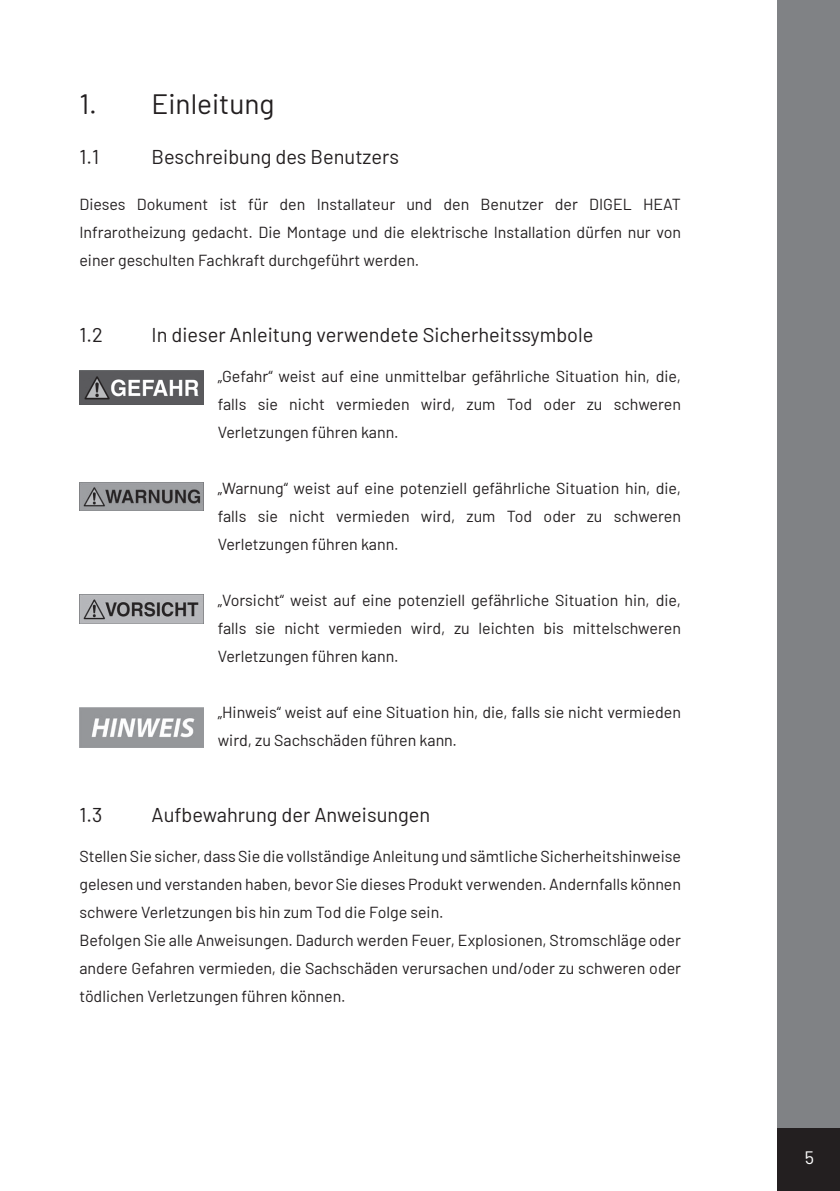
<style>
.page{position:relative;width:840px;height:1191px;background:#fff}
.page>*{position:absolute;margin:0;border:0;box-sizing:border-box;transform-origin:0 0}
.t1{font:28px "Barlow";color:#231f20}
.t2{font:20px "Barlow";color:#231f20}
.t3{font:18px "Barlow";color:#fff}
.t4{font:16px/28px "Barlow";color:#231f20;text-align:justify}
</style>
<div class="page">
<div style="left:777px;top:0;width:62px;height:1191px;background:#808285"></div>
<div style="left:777px;top:1128px;width:62px;height:63px;background:#231f20"></div>
<img style="left:79px;top:371px;width:124px;height:33px">
<img style="left:79px;top:482px;width:124px;height:28px">
<img style="left:79px;top:595px;width:124px;height:28px">
<img style="left:79px;top:707px;width:124px;height:41px">
<h1 class="t1" style="left:79px;top:84px;width:196px">1. Einleitung</h1>
<p class="t2" style="left:79px;top:142px;width:21px">1.1</p>
<p class="t2" style="left:151px;top:142px;width:249px">Beschreibung des Benutzers</p>
<p class="t4" style="left:79px;top:189px;width:602px">Dieses Dokument ist für den Installateur und den Benutzer der DIGEL HEAT Infrarotheizung gedacht. Die Montage und die elektrische Installation dürfen nur von einer geschulten Fachkraft durchgeführt werden.</p>
<p class="t2" style="left:79px;top:320px;width:25px">1.2</p>
<p class="t2" style="left:151px;top:320px;width:443px">In dieser Anleitung verwendete Sicherheitssymbole</p>
<p class="t4" style="left:217px;top:361px;width:464px">„Gefahr“ weist auf eine unmittelbar gefährliche Situation hin, die, falls sie nicht vermieden wird, zum Tod oder zu schweren Verletzungen führen kann.</p>
<p class="t4" style="left:217px;top:473px;width:464px">„Warnung“ weist auf eine potenziell gefährliche Situation hin, die, falls sie nicht vermieden wird, zum Tod oder zu schweren Verletzungen führen kann.</p>
<p class="t4" style="left:217px;top:585px;width:464px">„Vorsicht“ weist auf eine potenziell gefährliche Situation hin, die, falls sie nicht vermieden wird, zu leichten bis mittelschweren Verletzungen führen kann.</p>
<p class="t4" style="left:217px;top:697px;width:464px">„Hinweis“ weist auf eine Situation hin, die, falls sie nicht vermieden wird, zu Sachschäden führen kann.</p>
<p class="t2" style="left:79px;top:800px;width:24px">1.3</p>
<p class="t2" style="left:151px;top:800px;width:280px">Aufbewahrung der Anweisungen</p>
<p class="t4" style="left:79px;top:841px;width:603px;text-align:left">Stellen Sie sicher, dass Sie die vollständige Anleitung und sämtliche Sicherheitshinweise gelesen und verstanden haben, bevor Sie dieses Produkt verwenden. Andernfalls können schwere Verletzungen bis hin zum Tod die Folge sein.<br>Befolgen Sie alle Anweisungen. Dadurch werden Feuer, Explosionen, Stromschläge oder andere Gefahren vermieden, die Sachschäden verursachen und/oder zu schweren oder tödlichen Verletzungen führen können.</p>
<p class="t3" style="left:804px;top:1144px;width:11px">5</p>
</div>
